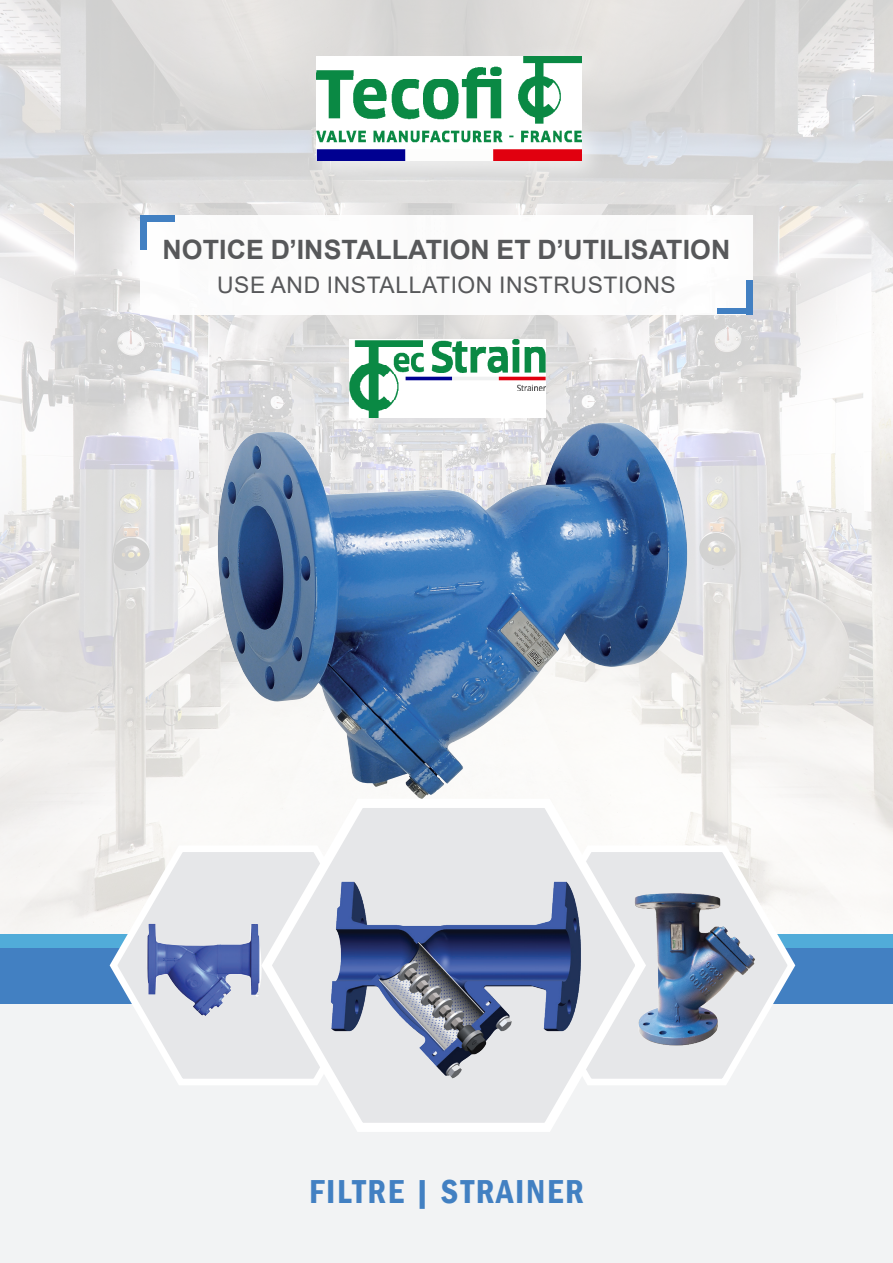
<style>
.page{position:relative;width:893px;height:1263px;background:#fff}
.page>*{position:absolute;margin:0;border:0;box-sizing:border-box;transform-origin:0 0}
.t1{font:600 condensed 34.2px "Franklin Gothic";letter-spacing:.05em;color:#4280c2}
.t2{font:700 26.7px "Arial";letter-spacing:.005em;color:#57585a}
.t3{font:22.8px "Arial";letter-spacing:.025em;color:#57585a}
</style>
<div class="page">
<img style="left:0;top:0;width:893px;height:935px">
<div style="left:0;top:989px;width:893px;height:274px;background:#f2f3f4"></div>
<div style="left:0;top:935px;width:893px;height:13px;background:#51acd9"></div>
<div style="left:0;top:948px;width:893px;height:56px;background:#4280c2"></div>
<svg style="left:106px;top:840px;width:150px;height:245px"></svg>
<svg style="left:651px;top:840px;width:148px;height:245px"></svg>
<img style="left:651px;top:884px;width:107px;height:170px">
<div style="left:140px;top:215px;width:613px;height:99px;background:#fff"></div>
<div style="left:140px;top:215px;width:6px;height:35px;background:#4280c2"></div>
<div style="left:747px;top:280px;width:6px;height:34px;background:#4280c2"></div>
<div style="left:717px;top:308px;width:36px;height:6px;background:#4280c2"></div>
<div style="left:140px;top:215px;width:35px;height:6px;background:#4280c2"></div>
<div style="left:303px;top:42px;width:305px;height:146px;background:#fff;opacity:.75"></div>
<img style="left:317px;top:56px;width:264px;height:104px">
<img style="left:218px;top:423px;width:469px;height:376px">
<svg style="left:256px;top:791px;width:395px;height:341px"></svg>
<img style="left:350px;top:339px;width:195px;height:79px">
<p class="t2" style="left:163px;top:231px;width:569px">NOTICE D’INSTALLATION ET D’UTILISATION</p>
<p class="t3" style="left:217px;top:269px;width:460px">USE AND INSTALLATION INSTRUSTIONS</p>
<p class="t1" style="left:309px;top:1168px;width:276px">FILTRE | STRAINER</p>
</div>
